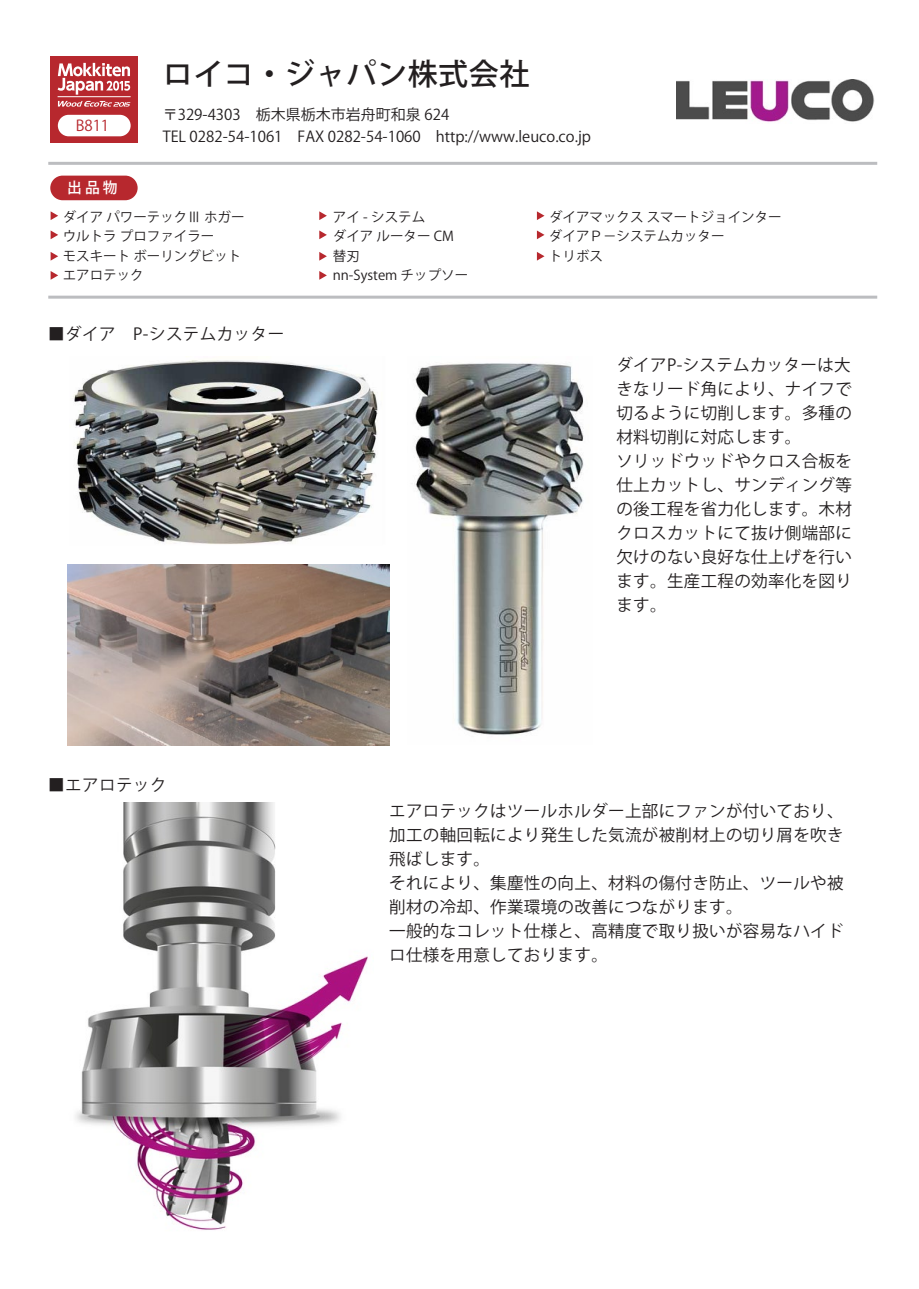
<style>
.page{position:relative;width:919px;height:1289px;background:#fff}
.page>*{position:absolute;margin:0;border:0;box-sizing:border-box;transform-origin:0 0}
.t1{font:500 30px "Koz Go Pro";letter-spacing:.02em;color:#231f20}
.t2{font:16.5px/24px "Koz Go Pro";letter-spacing:.02em;color:#231f20}
.t3{font:15px/22.5px "Koz Go Pro";color:#231f20}
.t4{font:15px "Koz Go Pr 6 N";color:#b7282e}
.t5{font:500 14.85px "Koz Go Pro";color:#fff}
.t6{font:13.5px "Koz Go Pro";color:#231f20}
</style>
<div class="page">
<div style="left:51px;top:56px;width:87px;height:87px;background:#b7282e"></div>
<svg style="left:58px;top:63px;width:72px;height:32px"></svg>
<hr style="left:58px;top:96px;width:73px;height:1px;background:#fff">
<svg style="left:58px;top:101px;width:72px;height:6px"></svg>
<div style="left:58px;top:115px;width:73px;height:21px;background:#fff;border-radius:11px"></div>
<svg style="left:51px;top:211px;width:7px;height:9px"></svg>
<svg style="left:51px;top:230px;width:7px;height:9px"></svg>
<svg style="left:51px;top:252px;width:7px;height:9px"></svg>
<svg style="left:51px;top:271px;width:7px;height:9px"></svg>
<svg style="left:319px;top:211px;width:8px;height:9px"></svg>
<svg style="left:319px;top:230px;width:8px;height:9px"></svg>
<svg style="left:319px;top:252px;width:8px;height:9px"></svg>
<svg style="left:319px;top:271px;width:8px;height:9px"></svg>
<svg style="left:537px;top:211px;width:7px;height:9px"></svg>
<svg style="left:537px;top:230px;width:7px;height:9px"></svg>
<svg style="left:537px;top:252px;width:7px;height:9px"></svg>
<img style="left:73px;top:360px;width:305px;height:185px">
<img style="left:414px;top:363px;width:170px;height:372px">
<img style="left:68px;top:565px;width:321px;height:180px">
<img style="left:75px;top:802px;width:293px;height:428px">
<img style="left:677px;top:79px;width:197px;height:43px">
<div style="left:50px;top:176px;width:88px;height:24px;background:#b7282e;border-radius:12px"></div>
<hr style="left:48px;top:162px;width:829px;height:3px;background:#bcbdc0">
<hr style="left:48px;top:296px;width:829px;height:3px;background:#bcbdc0">
<p class="t4" style="left:76px;top:117px;width:35px">B811</p>
<p class="t5" style="left:67px;top:178px;width:52px">出品物</p>
<h1 class="t1" style="left:163px;top:55px;width:368px">ロイコ・ジャパン株式会社</h1>
<p class="t3" style="left:163px;top:103px;width:430px">〒329-4303　栃木県栃木市岩舟町和泉 624<br>TEL 0282-54-1061　FAX 0282-54-1060　http://www.leuco.co.jp</p>
<p class="t6" style="left:63px;top:208px;width:183px">ダイア パワーテックⅢ ホガー</p>
<p class="t6" style="left:333px;top:208px;width:94px">アイ - システム</p>
<p class="t6" style="left:549px;top:208px;width:234px">ダイアマックス スマートジョインター</p>
<p class="t6" style="left:63px;top:227px;width:153px">ウルトラ プロファイラー</p>
<p class="t6" style="left:333px;top:227px;width:122px">ダイア ルーター CM</p>
<p class="t6" style="left:549px;top:227px;width:177px">ダイアＰ－システムカッター</p>
<p class="t6" style="left:63px;top:247px;width:180px">モスキート ボーリングビット</p>
<p class="t6" style="left:333px;top:247px;width:28px">替刃</p>
<p class="t6" style="left:549px;top:247px;width:55px">トリボス</p>
<p class="t6" style="left:63px;top:266px;width:82px">エアロテック</p>
<p class="t6" style="left:333px;top:266px;width:137px">nn-System チップソー</p>
<p class="t2" style="left:48px;top:322px;width:238px">■ダイア　P-システムカッター</p>
<p class="t2" style="left:48px;top:773px;width:120px">■エアロテック</p>
<p class="t2" style="left:616px;top:353px;width:237px">ダイアP-システムカッターは大きなリード角により、ナイフで切るように切削します。多種の材料切削に対応します。<br>ソリッドウッドやクロス合板を仕上カットし、サンディング等の後工程を省力化します。木材クロスカットにて抜け側端部に欠けのない良好な仕上げを行います。生産工程の効率化を図ります。</p>
<p class="t2" style="left:389px;top:799px;width:456px">エアロテックはツールホルダー上部にファンが付いており、加工の軸回転により発生した気流が被削材上の切り屑を吹き飛ばします。<br>それにより、集塵性の向上、材料の傷付き防止、ツールや被削材の冷却、作業環境の改善につながります。<br>一般的なコレット仕様と、高精度で取り扱いが容易なハイドロ仕様を用意しております。</p>
</div>
